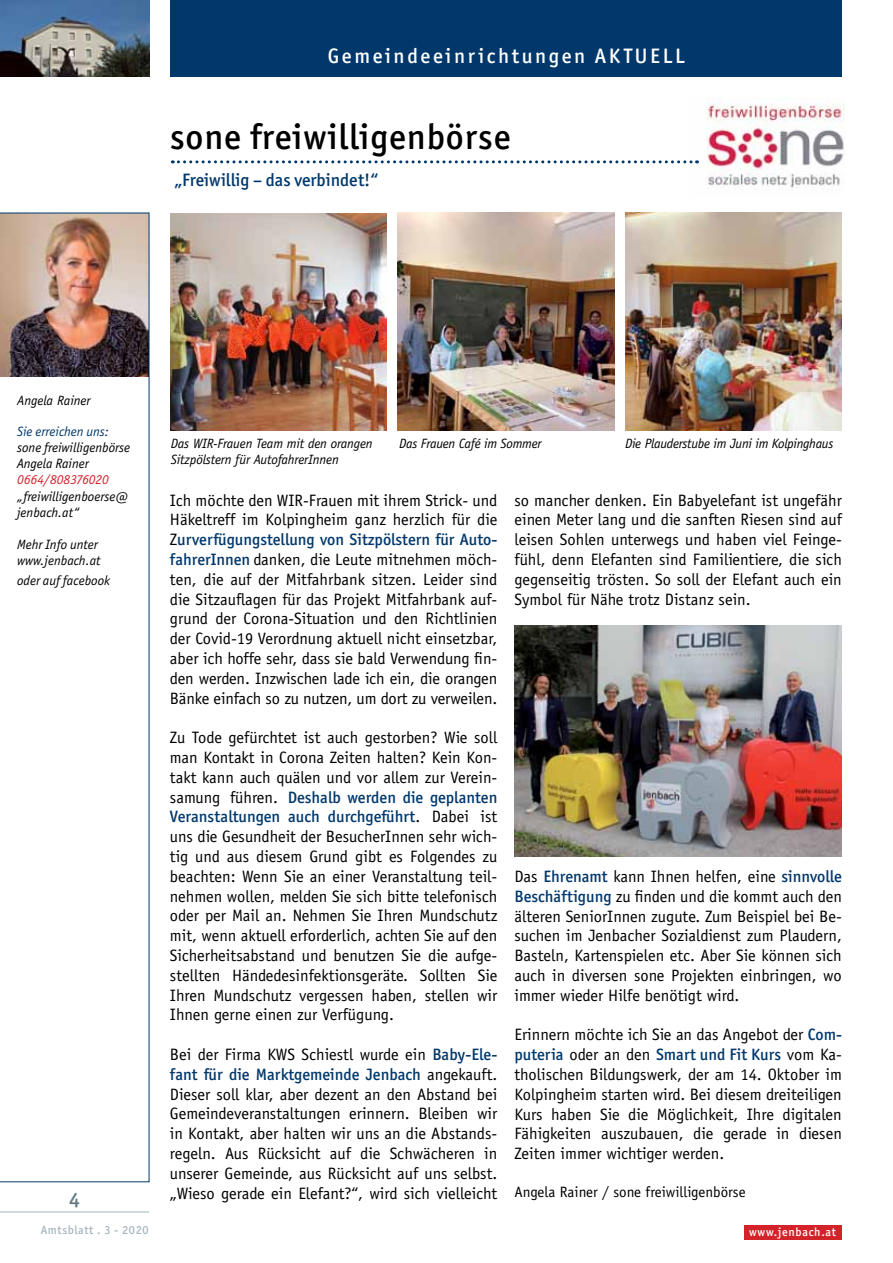
<style>
.page{position:relative;width:893px;height:1263px;background:#fff}
.page>*{position:absolute;margin:0;border:0;box-sizing:border-box;transform-origin:0 0}
.t1{font:500 36px "Officina San ITC";letter-spacing:.025em;color:#000}
.t2{font:500 21px "Officina San ITC";letter-spacing:.125em;color:#fff}
.t3{font:500 21px "Officina San ITC";color:#647883}
.t4{font:500 18px "Officina San ITC";color:#00386c}
.t5{font:16.5px/19.8px "Officina Sans";color:#000;text-align:justify}
.t6{font:500 16.5px/19.8px "Officina San ITC";color:#00386c}
.t7{font:15px "Officina Sans";color:#000}
.t8{font:italic 13.5px/16.2px "Officina Sans";letter-spacing:-.01em;color:#000}
.t9{font:italic 13.5px/16.2px "Officina San ITC";color:#000}
.t10{font:italic 13.5px "Officina San ITC";color:#00386c}
.t11{font:italic 13.5px "Officina San ITC";color:#d2232a}
.t12{font:500 12px "Officina San ITC";letter-spacing:.05em;color:#a8b6bf}
.t13{font:500 12px "Officina San ITC";letter-spacing:.06em;color:#fff}
.s1{font-family:"Officina Sans";font-weight:400;color:#000}
.s2{font-family:"Officina San ITC";font-weight:500;color:#00386c}
</style>
<div class="page">
<div style="left:744px;top:1225px;width:98px;height:14px;background:#d2232a"></div>
<div style="left:170px;top:0;width:672px;height:77px;background:#00386c"></div>
<img style="left:0;top:0;width:149px;height:77px">
<hr style="left:0;top:1211px;width:149px;height:1px;background:#a8b6bf">
<img style="left:690px;top:97px;width:155px;height:92px">
<svg style="left:172px;top:160px;width:525px;height:3px"></svg>
<img style="left:170px;top:213px;width:217px;height:217px">
<img style="left:398px;top:212px;width:217px;height:218px">
<img style="left:625px;top:212px;width:217px;height:218px">
<svg style="left:0;top:213px;width:149px;height:969px"></svg>
<img style="left:514px;top:625px;width:328px;height:232px">
<p class="t2" style="left:328px;top:43px;width:358px">Gemeindeeinrichtungen AKTUELL</p>
<h1 class="t1" style="left:170px;top:115px;width:342px">sone freiwilligenbörse</h1>
<p class="t4" style="left:174px;top:170px;width:206px">„Freiwillig – das verbindet!“</p>
<p class="t8" style="left:17px;top:393px;width:75px">Angela Rainer</p>
<p class="t10" style="left:17px;top:424px;width:93px">Sie erreichen uns:</p>
<p class="t9" style="left:17px;top:439px;width:115px">sone freiwilligenbörse<br>Angela Rainer</p>
<p class="t11" style="left:17px;top:472px;width:93px">0664/808376020</p>
<p class="t9" style="left:17px;top:488px;width:113px">„freiwilligenboerse@ jenbach.at“</p>
<p class="t9" style="left:17px;top:537px;width:85px">Mehr Info unter www.jenbach.at</p>
<p class="t9" style="left:17px;top:573px;width:94px">oder auf facebook</p>
<p class="t3" style="left:69px;top:1187px;width:12px">4</p>
<p class="t12" style="left:41px;top:1222px;width:109px">Amtsblatt . 3 - 2020</p>
<p class="t8" style="left:171px;top:435px;width:203px">Das WIR-Frauen Team mit den orangen<br>Sitzpölstern für AutofahrerInnen</p>
<p class="t8" style="left:399px;top:435px;width:144px">Das Frauen Café im Sommer</p>
<p class="t8" style="left:625px;top:435px;width:210px">Die Plauderstube im Juni im Kolpinghaus</p>
<p class="t5" style="left:170px;top:490px;width:329px">Ich möchte den WIR-Frauen mit ihrem Strick- und<br>Häkeltreff im Kolpingheim ganz herzlich für die</p>
<p class="t6" style="left:170px;top:530px;width:329px"><span class="s1">Z</span>urverfügungstellung von Sitzpölstern für Auto-</p>
<p class="t5" style="left:170px;top:549px;width:329px"><span class="s2">fahrerInnen</span> danken, die Leute mitnehmen möch&shy;ten, die auf der Mitfahrbank sitzen. Leider sind die Sitzauflagen für das Projekt Mitfahrbank auf&shy;grund der Corona-Situation und den Richtlinien der Covid-19 Verordnung aktuell nicht einsetzbar, aber ich hoffe sehr, dass sie bald Verwendung fin&shy;den werden. Inzwischen lade ich ein, die orangen Bänke einfach so zu nutzen, um dort zu verweilen.</p>
<p class="t5" style="left:170px;top:728px;width:329px">Zu Tode gefürchtet ist auch gestorben? Wie soll man Kontakt in Corona Zeiten halten? Kein Kon&shy;takt kann auch quälen und vor allem zur Verein-</p>
<p class="t6" style="left:170px;top:787px;width:329px"><span class="s1">samung führen.</span> Deshalb werden die geplanten<br>Veranstaltungen auch durchgeführt<span class="s1">. Dabei ist</span></p>
<p class="t5" style="left:170px;top:827px;width:329px">uns die Gesundheit der BesucherInnen sehr wich&shy;tig und aus diesem Grund gibt es Folgendes zu beachten: Wenn Sie an einer Veranstaltung teil&shy;nehmen wollen, melden Sie sich bitte telefonisch oder per Mail an. Nehmen Sie Ihren Mundschutz mit, wenn aktuell erforderlich, achten Sie auf den Sicherheitsabstand und benutzen Sie die aufge&shy;stellten Händedesinfektionsgeräte. Sollten Sie Ihren Mundschutz vergessen haben, stellen wir Ihnen gerne einen zur Verfügung.</p>
<p class="t5" style="left:170px;top:1044px;width:329px">Bei der Firma KWS Schiestl wurde ein <span class="s2">Baby-Ele-</span></p>
<p class="t6" style="left:170px;top:1064px;width:329px">fant für die Marktgemeinde Jenbach <span class="s1">angekauft.</span></p>
<p class="t5" style="left:170px;top:1084px;width:329px">Dieser soll klar, aber dezent an den Abstand bei Gemeindeveranstaltungen erinnern. Bleiben wir in Kontakt, aber halten wir uns an die Abstands&shy;regeln. Aus Rücksicht auf die Schwächeren in unserer Gemeinde, aus Rücksicht auf uns selbst. „Wieso gerade ein Elefant?“, wird sich vielleicht</p>
<p class="t5" style="left:514px;top:490px;width:329px">so mancher denken. Ein Babyelefant ist ungefähr einen Meter lang und die sanften Riesen sind auf leisen Sohlen unterwegs und haben viel Feinge&shy;fühl, denn Elefanten sind Familientiere, die sich gegenseitig trösten. So soll der Elefant auch ein Symbol für Nähe trotz Distanz sein.</p>
<p class="t5" style="left:514px;top:866px;width:329px">Das <span class="s2">Ehrenamt</span> kann Ihnen helfen, eine <span class="s2">sinnvolle Beschäftigung</span> zu finden und die kommt auch den älteren SeniorInnen zugute. Zum Beispiel bei Be&shy;suchen im Jenbacher Sozialdienst zum Plaudern, Basteln, Kartenspielen etc. Aber Sie können sich auch in diversen sone Projekten einbringen, wo immer wieder Hilfe benötigt wird.</p>
<p class="t5" style="left:514px;top:1025px;width:329px">Erinnern möchte ich Sie an das Angebot der <span class="s2">Com-</span></p>
<p class="t6" style="left:514px;top:1044px;width:329px">puteria <span class="s1">oder an den</span> Smart und Fit Kurs <span class="s1">vom Ka-</span></p>
<p class="t5" style="left:514px;top:1064px;width:329px">tholischen Bildungswerk, der am 14. Oktober im Kolpingheim starten wird. Bei diesem dreiteiligen Kurs haben Sie die Möglichkeit, Ihre digitalen Fähigkeiten auszubauen, die gerade in diesen Zeiten immer wichtiger werden.</p>
<p class="t7" style="left:514px;top:1183px;width:233px">Angela Rainer / sone freiwilligenbörse</p>
<p class="t13" style="left:749px;top:1225px;width:88px">www.jenbach.at</p>
</div>
